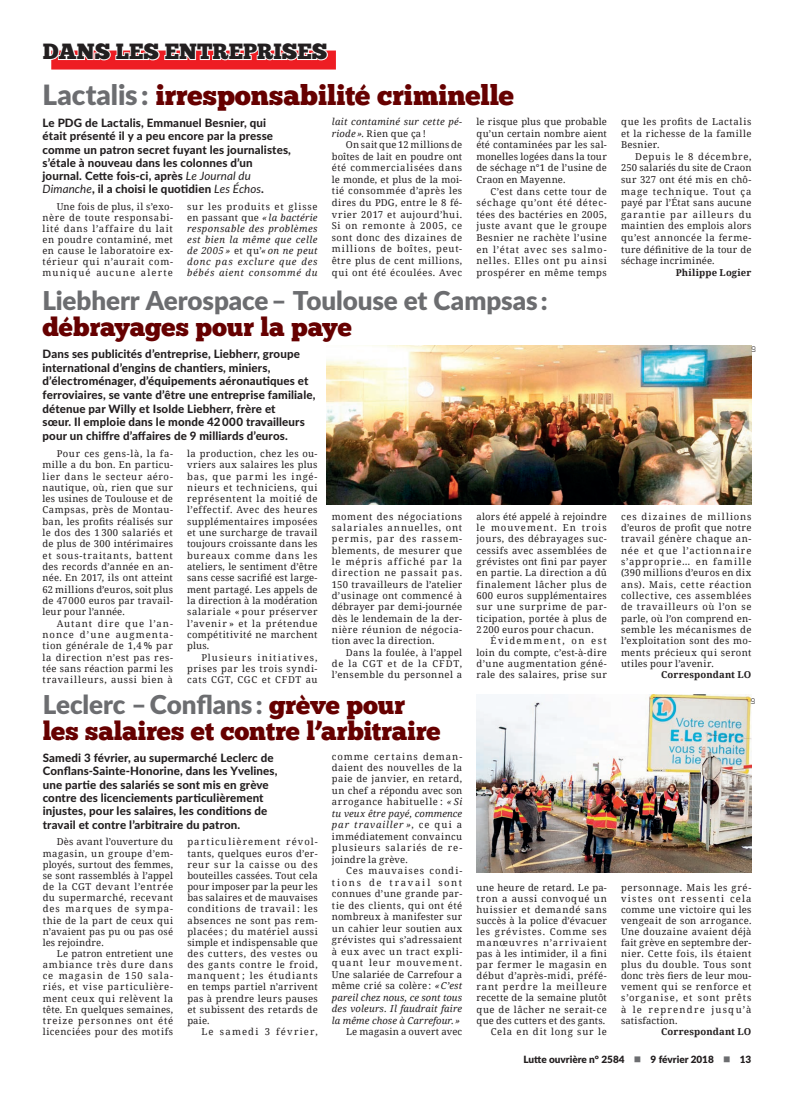
<style>
.page{position:relative;width:794px;height:1106px;background:#fff}
.page>*{position:absolute;margin:0;border:0;box-sizing:border-box;transform-origin:0 0}
.t1{font:28px "Chunk Five";letter-spacing:-.005em;color:#600}
.t2{font:900 26px "Lato";letter-spacing:-.005em;color:#6c6d70}
.t3{font:26px "Chunk Five";letter-spacing:-.005em;color:#600}
.t4{font:22px "Chunk Five";color:#231f20}
.t5{font:800 11.5px/13.6px "Lato";letter-spacing:.01em;color:#231f20}
.t6{font:900 10px "Lato";color:#231f20}
.t7{font:9.5px/11.3px "Noto Serif";letter-spacing:.045em;color:#231f20;text-align:justify}
.t8{font:italic 9.5px/10.9px "Noto Serif";letter-spacing:.065em;color:#231f20;text-align:justify}
.t9{font:700 9.5px "Noto Serif";letter-spacing:.015em;color:#231f20}
.t10{font:italic 9.5px/11.6px "Noto Serif";letter-spacing:.03em;color:#231f20}
.t11{font:9.5px "Noto Serif";letter-spacing:.015em;color:#231f20}
.t12{font:9.5px "Noto Serif";letter-spacing:.125em;color:#231f20}
.t13{font:5px "Lato";color:#231f20}
.s1{font-family:"Lato";font-weight:900;color:#6c6d70}
.s2{font-weight:400;font-style:italic}
.s3{font-style:normal}
.s4{font-family:"Chunk Five";font-weight:400;color:#600}
.s5{font-style:italic}
.s6{color:#6c6d70}
</style>
<div class="page">
<div style="left:51px;top:51px;width:285px;height:19px;background:#ee1d23"></div>
<svg style="left:51px;top:50px;width:278px;height:11px"></svg>
<img style="left:476px;top:694px;width:275px;height:178px">
<img style="left:326px;top:346px;width:425px;height:159px">
<h3 class="t4" style="left:43px;top:38px;width:286px">DANS LES ENTREPRISES</h3>
<h1 class="t1" style="left:43px;top:79px;width:473px"><span class="s1">Lactalis :</span> irresponsabilité criminelle</h1>
<p class="t5" style="left:43px;top:116px;width:250px;line-height:13.2px">Le PDG de Lactalis, Emmanuel Besnier, qui était présenté il y a peu encore par la presse comme un patron secret fuyant les journalistes, s’étale à nouveau dans les colonnes d’un journal. Cette fois-ci, après <span class="s2">Le Journal du Dimanche</span>, il a choisi le quotidien <span class="s2">Les Échos</span>.</p>
<p class="t7" style="left:43px;top:201px;width:132px;line-height:10.9px;text-indent:14px">Une fois de plus, il s’exo&shy;nère de toute responsabi&shy;lité dans l’affaire du lait en poudre contaminé, met en cause le laboratoire ex&shy;térieur qui n’aurait com&shy;muniqué aucune alerte</p>
<p class="t8" style="left:187px;top:201px;width:132px"><span class="s3">sur les produits et glisse en passant que</span> « la bactérie responsable des problèmes est bien la même que celle de 2005 » <span class="s3">et qu’</span>« on ne peut donc pas exclure que des bébés aient consommé du</p>
<p class="t10" style="left:332px;top:115px;width:132px">lait contaminé sur cette pé&shy;riode »<span class="s3">. Rien que ça !</span></p>
<p class="t7" style="left:332px;top:138px;width:132px;line-height:11.6px;text-indent:14px">On sait que 12 millions de boîtes de lait en poudre ont été commercialisées dans le monde, et plus de la moi&shy;tié consommée d’après les dires du PDG, entre le 8 fé&shy;vrier 2017 et aujourd’hui.<br>Si on remonte à 2005, ce sont donc des dizaines de millions de boîtes, peut&shy;être plus de cent millions, qui ont été écoulées. Avec</p>
<p class="t7" style="left:476px;top:115px;width:132px;line-height:11.6px">le risque plus que probable qu’un certain nombre aient été contaminées par les sal&shy;monelles logées dans la tour de séchage n°1 de l’usine de Craon en Mayenne.</p>
<p class="t7" style="left:476px;top:185px;width:132px;line-height:11.6px;text-indent:14px">C’est dans cette tour de séchage qu’ont été détec&shy;tées des bactéries en 2005, juste avant que le groupe Besnier ne rachète l’usine en l’état avec ses salmo&shy;nelles. Elles ont pu ainsi prospérer en même temps</p>
<h2 class="t2" style="left:43px;top:280px;width:507px">Liebherr Aerospace – Toulouse et Campsas :</h2>
<h2 class="t3" style="left:43px;top:311px;width:311px">débrayages pour la paye</h2>
<p class="t5" style="left:43px;top:347px;width:274px">Dans ses publicités d’entreprise, Liebherr, groupe international d’engins de chantiers, miniers, d’électroménager, d’équipements aéronautiques et ferroviaires, se vante d’être une entreprise familiale, détenue par Willy et Isolde Liebherr, frère et<br>sœur. Il emploie dans le monde 42 000 travailleurs pour un chiffre d’affaires de 9 milliards d’euros.</p>
<p class="t7" style="left:43px;top:447px;width:132px;text-indent:14px">Pour ces gens-là, la fa&shy;mille a du bon. En particu&shy;lier dans le secteur aéro&shy;nautique, où, rien que sur les usines de Toulouse et de Campsas, près de Montau&shy;ban, les profits réalisés sur le dos des 1 300 salariés et de plus de 300 intérimaires et sous-traitants, battent des records d’année en an&shy;née. En 2017, ils ont atteint 62 millions d’euros, soit plus de 47000 euros par travail&shy;leur pour l’année.</p>
<p class="t7" style="left:43px;top:617px;width:132px;text-indent:14px">Autant dire que l’an&shy;nonce d’une augmenta&shy;tion générale de 1,4 % par la direction n’est pas res&shy;tée sans réaction parmi les travailleurs, aussi bien à</p>
<p class="t7" style="left:187px;top:447px;width:132px">la production, chez les ou&shy;vriers aux salaires les plus bas, que parmi les ingé&shy;nieurs et techniciens, qui représentent la moitié de l’effectif. Avec des heures supplémentaires imposées et une surcharge de travail toujours croissante dans les bureaux comme dans les ateliers, le sentiment d’être sans cesse sacrifié est large&shy;ment partagé. Les appels de la direction à la modération salariale « pour préserver l’avenir » et la prétendue compétitivité ne marchent plus.</p>
<p class="t7" style="left:187px;top:651px;width:132px;text-indent:14px">Plusieurs initiatives, prises par les trois syndi&shy;cats CGT, CGC et CFDT au</p>
<p class="t7" style="left:476px;top:510px;width:132px">alors été appelé à rejoindre le mouvement. En trois jours, des débrayages suc&shy;cessifs avec assemblées de grévistes ont fini par payer en partie. La direction a dû finalement lâcher plus de 600 euros supplémentaires sur une surprime de par&shy;ticipation, portée à plus de 2 200 euros pour chacun.</p>
<p class="t7" style="left:476px;top:635px;width:132px;text-indent:14px">Évidemment, on est loin du compte, c’est-à-dire d’une augmentation géné&shy;rale des salaires, prise sur</p>
<p class="t7" style="left:332px;top:510px;width:132px">moment des négociations salariales annuelles, ont permis, par des rassem&shy;blements, de mesurer que le mépris affiché par la direction ne passait pas.<br>150 travailleurs de l’atelier d’usinage ont commencé à débrayer par demi-journée dès le lendemain de la der&shy;nière réunion de négocia&shy;tion avec la direction.</p>
<p class="t7" style="left:332px;top:646px;width:132px;text-indent:14px">Dans la foulée, à l’appel de la CGT et de la CFDT, l’ensemble du personnel a</p>
<p class="t7" style="left:621px;top:115px;width:132px;line-height:11.6px">que les profits de Lactalis et la richesse de la famille Besnier.</p>
<p class="t7" style="left:621px;top:150px;width:132px;line-height:11.6px;text-indent:14px">Depuis le 8 décembre, 250 salariés du site de Craon sur 327 ont été mis en chô&shy;mage technique. Tout ça payé par l’État sans aucune garantie par ailleurs du maintien des emplois alors qu’est annoncée la ferme&shy;ture définitive de la tour de séchage incriminée.</p>
<p class="t9" style="left:676px;top:266px;width:77px">Philippe Logier</p>
<p class="t13" style="left:750px;top:352px;width:8px;rotate:-90deg">LO</p>
<p class="t7" style="left:621px;top:510px;width:132px">ces dizaines de millions d’euros de profit que notre travail génère chaque an&shy;née et que l’actionnaire s’approprie… en famille (390 millions d’euros en dix ans). Mais, cette réaction collective, ces assemblées de travailleurs où l’on se parle, où l’on comprend en&shy;semble les mécanismes de l’exploitation sont des mo&shy;ments précieux qui seront utiles pour l’avenir.</p>
<p class="t9" style="left:661px;top:668px;width:92px">Correspondant LO</p>
<h2 class="t2" style="left:43px;top:684px;width:364px">Leclerc – Conflans : <span class="s4">grève pour</span></h2>
<h2 class="t3" style="left:43px;top:715px;width:399px">les salaires et contre l’arbitraire</h2>
<p class="t5" style="left:43px;top:750px;width:236px">Samedi 3 février, au supermarché Leclerc de Conflans-Sainte-Honorine, dans les Yvelines, une partie des salariés se sont mis en grève contre des licenciements particulièrement injustes, pour les salaires, les conditions de travail et contre l’arbitraire du patron.</p>
<p class="t7" style="left:43px;top:836px;width:132px;text-indent:14px">Dès avant l’ouverture du magasin, un groupe d’em&shy;ployés, surtout des femmes, se sont rassemblés à l’appel de la CGT devant l’entrée du supermarché, recevant des marques de sympa&shy;thie de la part de ceux qui n’avaient pas pu ou pas osé les rejoindre.</p>
<p class="t7" style="left:43px;top:947px;width:132px;text-indent:14px">Le patron entretient une ambiance très dure dans ce magasin de 150 sala&shy;riés, et vise particulière&shy;ment ceux qui relèvent la tête. En quelques semaines, treize personnes ont été licenciées pour des motifs</p>
<p class="t7" style="left:332px;top:750px;width:132px">comme certains deman&shy;daient des nouvelles de la paie de janvier, en retard, un chef a répondu avec son arrogance habituelle : <span class="s5">« Si tu veux être payé, commence par travailler »</span>, ce qui a immédiatement convaincu plusieurs salariés de re&shy;joindre la grève.</p>
<p class="t7" style="left:332px;top:864px;width:132px;text-indent:14px">Ces mauvaises condi&shy;tions de travail sont connues d’une grande par&shy;tie des clients, qui ont été nombreux à manifester sur un cahier leur soutien aux grévistes qui s’adressaient à eux avec un tract expli&shy;quant leur mouvement.<br>Une salariée de Carrefour a même crié sa colère : <span class="s5">«C’est pareil chez nous, ce sont tous des voleurs. Il faudrait faire la même chose à Carrefour.»</span></p>
<p class="t11" style="left:346px;top:1025px;width:118px">Le magasin a ouvert avec</p>
<p class="t7" style="left:187px;top:836px;width:132px">particulièrement révol&shy;tants, quelques euros d’er&shy;reur sur la caisse ou des bouteilles cassées. Tout cela pour imposer par la peur les bas salaires et de mauvaises conditions de travail : les absences ne sont pas rem&shy;placées ; du matériel aussi simple et indispensable que des cutters, des vestes ou des gants contre le froid, manquent ; les étudiants en temps partiel n’arrivent pas à prendre leurs pauses et subissent des retards de paie.</p>
<p class="t12" style="left:201px;top:1025px;width:118px">Le samedi 3 février,</p>
<p class="t13" style="left:749px;top:704px;width:8px;rotate:-90deg">LO</p>
<p class="t7" style="left:476px;top:881px;width:132px;text-align:right">une heure de retard. Le pa&shy;tron a aussi convoqué un huissier et demandé sans succès à la police d’évacuer les grévistes. Comme ses manœuvres n’arrivaient pas à les intimider, il a fini par fermer le magasin en début d’après-midi, préfé&shy;rant perdre la meilleure recette de la semaine plutôt que de lâcher ne serait-ce que des cutters et des gants.<br>Cela en dit long sur le</p>
<p class="t7" style="left:621px;top:881px;width:132px">personnage. Mais les gré&shy;vistes ont ressenti cela comme une victoire qui les vengeait de son arrogance.<br>Une douzaine avaient déjà fait grève en septembre der&shy;nier. Cette fois, ils étaient plus du double. Tous sont donc très fiers de leur mou&shy;vement qui se renforce et s’organise, et sont prêts à le reprendre jusqu’à satisfaction.</p>
<p class="t9" style="left:661px;top:1024px;width:92px">Correspondant LO</p>
<p class="t6" style="left:523px;top:1052px;width:230px">Lutte ouvrière n° 2584 <span class="s6">■</span> 9 février 2018 <span class="s6">■</span> 13</p>
</div>
